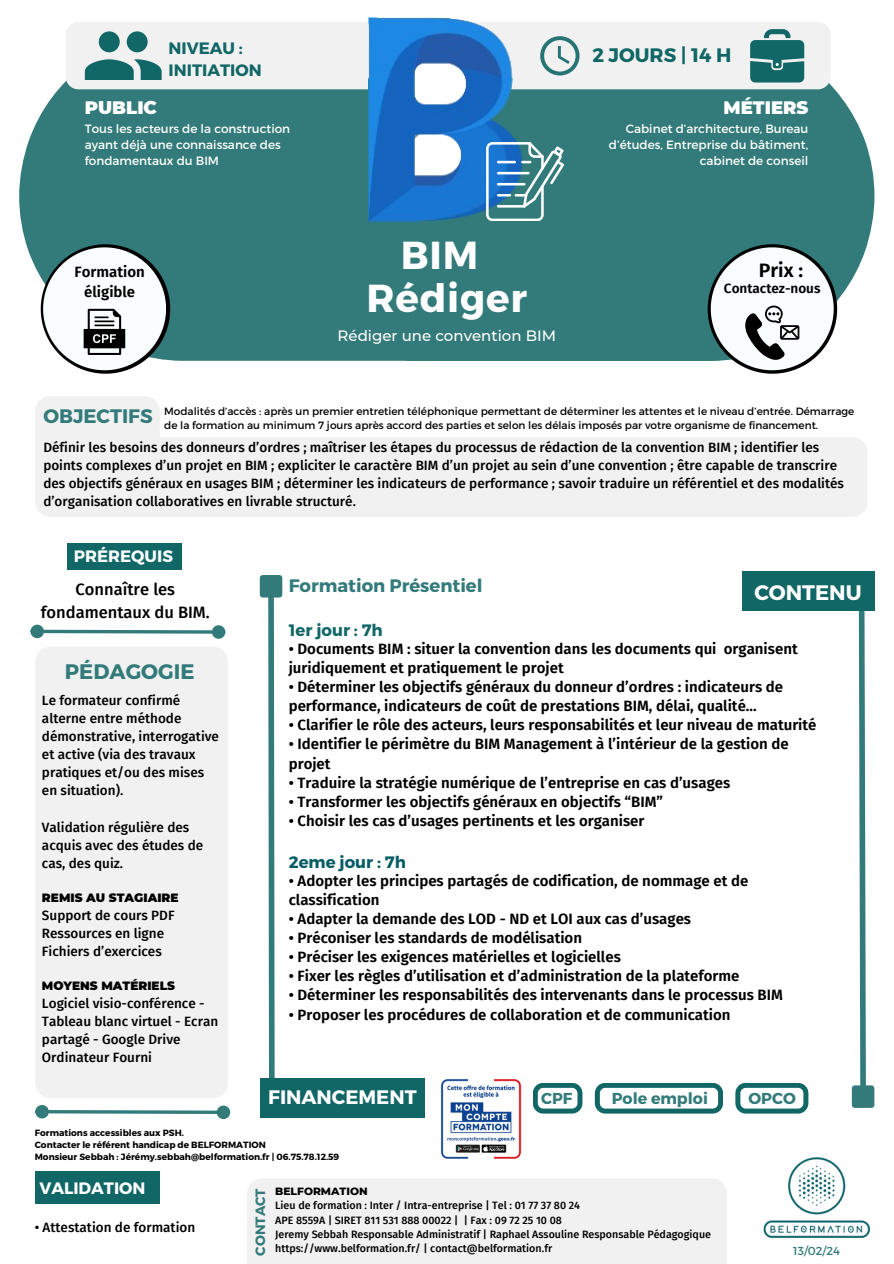
<style>
.page{position:relative;width:894px;height:1264px;background:#fff}
.page>*{position:absolute;margin:0;border:0;box-sizing:border-box;transform-origin:0 0}
.t1{font:700 39px "Montserrat";letter-spacing:.02em;color:#fff}
.t2{font:700 21px "Montserrat";color:#337b7a}
.t3{font:700 21px "Montserrat";color:#fff}
.t4{font:700 19.5px "Montserrat";color:#fff}
.t5{font:700 19.5px "Montserrat";color:#166}
.t6{font:700 19.5px "Montserrat";color:#337b7a}
.t7{font:600 19.5px "Fira Sans";color:#000}
.t8{font:700 18px "Montserrat";color:#337b7a}
.t9{font:900 18px "Montserrat";color:#fff}
.t10{font:500 16.5px/22.5px "Fira Sans";color:#000;text-align:center}
.t11{font:700 16.5px/22.5px "Montserrat";color:#166}
.t12{font:700 16.5px "Montserrat";color:#055d64}
.t13{font:700 16.5px "Montserrat";color:#fff}
.t14{font:700 16.5px "Montserrat";color:#fafdfd}
.t15{font:700 15.9px "Montserrat";color:#337b7a}
.t16{font:600 15px/19.2px "Fira Sans";color:#000}
.t17{font:500 15px "Montserrat";color:#fff}
.t18{font:500 13.5px/18px "Fira Sans";color:#000}
.t19{font:600 13.5px "Fira Sans";color:#000}
.t20{font:700 13.5px "Montserrat";color:#337b7a}
.t21{font:12px/16px "Montserrat";color:#fff}
.t22{font:900 12px "Montserrat";color:#000}
.t23{font:11.55px "Montserrat";color:#337b7a}
.t24{font:500 10.65px/14.2px "Fira Sans";color:#000}
.t25{font:800 10.65px "Montserrat";color:#000}
.t26{font:10.5px/14px "Montserrat";color:#000}
.t27{font:700 9px/12px "Montserrat";color:#000}
</style>
<div class="page">
<svg style="left:265px;top:597px;width:12px;height:480px"></svg>
<div style="left:262px;top:578px;width:17px;height:16px;background:#337b7a"></div>
<div style="left:260px;top:575px;width:22px;height:22px;border:6px solid #337b7a"></div>
<svg style="left:43px;top:628px;width:170px;height:7px"></svg>
<div style="left:32px;top:626px;width:10px;height:10px;background:#337b7a;border-radius:50%"></div>
<div style="left:30px;top:624px;width:14px;height:14px;border:3px solid #337b7a;border-radius:50%"></div>
<div style="left:213px;top:627px;width:10px;height:10px;background:#337b7a;border-radius:50%"></div>
<div style="left:212px;top:625px;width:13px;height:13px;border:3px solid #337b7a;border-radius:50%"></div>
<svg style="left:48px;top:1110px;width:168px;height:5px"></svg>
<div style="left:37px;top:1106px;width:10px;height:10px;background:#337b7a;border-radius:50%"></div>
<div style="left:35px;top:1104px;width:14px;height:14px;border:3px solid #337b7a;border-radius:50%"></div>
<div style="left:218px;top:1107px;width:10px;height:10px;background:#337b7a;border-radius:50%"></div>
<div style="left:216px;top:1105px;width:14px;height:14px;border:3px solid #337b7a;border-radius:50%"></div>
<svg style="left:858px;top:611px;width:8px;height:474px"></svg>
<div style="left:854px;top:1088px;width:17px;height:17px;background:#337b7a"></div>
<div style="left:851px;top:1085px;width:23px;height:22px;border:6px solid #337b7a"></div>
<div style="left:19px;top:80px;width:387px;height:281px;background:#337b7a"></div>
<div style="left:406px;top:80px;width:468px;height:281px;background:#337b7a"></div>
<div style="left:66px;top:22px;width:764px;height:67px;background:#f1f1f1;border-radius:13px"></div>
<svg style="left:41px;top:244px;width:129px;height:130px"></svg>
<svg style="left:85px;top:31px;width:76px;height:49px"></svg>
<svg style="left:750px;top:29px;width:53px;height:53px"></svg>
<div style="left:742px;top:571px;width:132px;height:40px;background:#166"></div>
<div style="left:260px;top:1077px;width:164px;height:40px;background:#166"></div>
<div style="left:35px;top:646px;width:193px;height:451px;background:#f1f1f1;border-radius:15px"></div>
<div style="left:35px;top:396px;width:125px;height:121px;background:#f1f1f1;border-radius:15px"></div>
<div style="left:116px;top:437px;width:751px;height:80px;background:#f1f1f1;border-radius:15px"></div>
<div style="left:67px;top:543px;width:114px;height:27px;background:#166"></div>
<div style="left:35px;top:1171px;width:124px;height:32px;background:#166"></div>
<svg style="left:594px;top:1083px;width:128px;height:30px"></svg>
<svg style="left:533px;top:1083px;width:49px;height:30px"></svg>
<img style="left:440px;top:1079px;width:82px;height:80px">
<img style="left:763px;top:1157px;width:107px;height:81px">
<svg style="left:707px;top:244px;width:129px;height:130px"></svg>
<div style="left:247px;top:1179px;width:479px;height:84px;background:#f1f1f1"></div>
<img style="left:368px;top:18px;width:157px;height:207px">
<svg style="left:735px;top:1083px;width:73px;height:30px"></svg>
<svg style="left:377px;top:29px;width:202px;height:192px"></svg>
<p class="t11" style="left:168px;top:36px;width:95px">NIVEAU :<br>INITIATION</p>
<h3 class="t5" style="left:592px;top:43px;width:140px">2 JOURS | 14 H</h3>
<p class="t9" style="left:85px;top:96px;width:74px">PUBLIC</p>
<p class="t21" style="left:85px;top:120px;width:207px">Tous les acteurs de la construction ayant déjà une connaissance des fondamentaux du BIM</p>
<p class="t9" style="left:723px;top:96px;width:86px">MÉTIERS</p>
<p class="t21" style="left:608px;top:120px;width:201px;text-align:right">Cabinet d’architecture, Bureau d’études, Entreprise du bâtiment, cabinet de conseil</p>
<p class="t16" style="left:74px;top:262px;width:72px;line-height:20.2px;text-align:center">Formation éligible</p>
<h1 class="t1" style="left:400px;top:230px;width:79px">BIM</h1>
<h1 class="t1" style="left:366px;top:272px;width:162px">Rédiger</h1>
<h3 class="t7" style="left:758px;top:258px;width:46px">Prix :</h3>
<p class="t19" style="left:723px;top:281px;width:98px">Contactez-nous</p>
<p class="t17" style="left:337px;top:327px;width:220px">Rédiger une convention BIM</p>
<h3 class="t6" style="left:43px;top:404px;width:111px">OBJECTIFS</h3>
<p class="t26" style="left:164px;top:403px;width:691px">Modalités d’accès : après un premier entretien téléphonique permettant de déterminer les attentes et le niveau d’entrée. Démarrage de la formation au minimum 7 jours après accord des parties et selon les délais imposés par votre organisme de financement.</p>
<p class="t18" style="left:43px;top:439px;width:802px">Définir les besoins des donneurs d’ordres ; maîtriser les étapes du processus de rédaction de la convention BIM ; identifier les points complexes d’un projet en BIM ; expliciter le caractère BIM d’un projet au sein d’une convention ; être capable de transcrire des objectifs généraux en usages BIM ; déterminer les indicateurs de performance ; savoir traduire un référentiel et des modalités d’organisation collaboratives en livrable structuré.</p>
<p class="t14" style="left:74px;top:545px;width:101px">PRÉREQUIS</p>
<p class="t10" style="left:41px;top:578px;width:170px">Connaître les fondamentaux du BIM.</p>
<h2 class="t2" style="left:65px;top:658px;width:131px">PÉDAGOGIE</h2>
<p class="t18" style="left:42px;top:692px;width:178px">Le formateur confirmé alterne entre méthode démonstrative, interrogative et active (via des travaux pratiques et/ou des mises en situation).</p>
<p class="t18" style="left:42px;top:818px;width:163px">Validation régulière des acquis avec des études de cas, des quiz.</p>
<p class="t22" style="left:42px;top:889px;width:138px">REMIS AU STAGIAIRE</p>
<p class="t18" style="left:42px;top:906px;width:134px">Support de cours PDF<br>Ressources en ligne<br>Fichiers d’exercices</p>
<p class="t22" style="left:42px;top:977px;width:134px">MOYENS MATÉRIELS</p>
<p class="t18" style="left:42px;top:994px;width:178px">Logiciel visio-conférence -<br>Tableau blanc virtuel - Ecran partagé - Google Drive<br>Ordinateur Fourni</p>
<p class="t8" style="left:289px;top:574px;width:195px">Formation Présentiel</p>
<h2 class="t3" style="left:754px;top:578px;width:109px">CONTENU</h2>
<p class="t11" style="left:289px;top:618px;width:95px">1er jour : 7h</p>
<p class="t16" style="left:289px;top:639px;width:510px">• Documents BIM : situer la convention dans les documents qui organisent juridiquement et pratiquement le projet</p>
<p class="t16" style="left:289px;top:677px;width:495px">• Déterminer les objectifs généraux du donneur d’ordres : indicateurs de performance, indicateurs de coût de prestations BIM, délai, qualité...</p>
<p class="t16" style="left:289px;top:715px;width:529px">• Clarifier le rôle des acteurs, leurs responsabilités et leur niveau de maturité</p>
<p class="t16" style="left:289px;top:734px;width:501px">• Identifier le périmètre du BIM Management à l’intérieur de la gestion de projet</p>
<p class="t16" style="left:289px;top:773px;width:443px">• Traduire la stratégie numérique de l’entreprise en cas d’usages</p>
<p class="t16" style="left:289px;top:792px;width:376px">• Transformer les objectifs généraux en objectifs “BIM”</p>
<p class="t16" style="left:289px;top:811px;width:357px">• Choisir les cas d’usages pertinents et les organiser</p>
<p class="t12" style="left:289px;top:851px;width:118px">2eme jour : 7h</p>
<p class="t16" style="left:289px;top:871px;width:461px">• Adopter les principes partagés de codification, de nommage et de classification</p>
<p class="t16" style="left:289px;top:909px;width:404px">• Adapter la demande des LOD - ND et LOI aux cas d’usages</p>
<p class="t16" style="left:289px;top:928px;width:295px">• Préconiser les standards de modélisation</p>
<p class="t16" style="left:289px;top:947px;width:333px">• Préciser les exigences matérielles et logicielles</p>
<p class="t16" style="left:289px;top:966px;width:452px">• Fixer les règles d’utilisation et d’administration de la plateforme</p>
<p class="t16" style="left:289px;top:985px;width:495px">• Déterminer les responsabilités des intervenants dans le processus BIM</p>
<p class="t16" style="left:289px;top:1004px;width:443px">• Proposer les procédures de collaboration et de communication</p>
<h3 class="t4" style="left:268px;top:1084px;width:150px">FINANCEMENT</h3>
<p class="t15" style="left:541px;top:1088px;width:33px">CPF</p>
<p class="t15" style="left:611px;top:1088px;width:97px">Pole emploi</p>
<p class="t15" style="left:748px;top:1088px;width:49px">OPCO</p>
<p class="t27" style="left:35px;top:1126px;width:306px">Formations accessibles aux PSH.<br>Contacter le référent handicap de BELFORMATION<br>Monsieur Sebbah : Jérémy.sebbah@belformation.fr | 06.75.78.12.59</p>
<p class="t13" style="left:39px;top:1177px;width:108px">VALIDATION</p>
<p class="t18" style="left:35px;top:1218px;width:162px">• Attestation de formation</p>
<p class="t20" style="left:251px;top:1255px;width:69px;rotate:-90deg">CONTACT</p>
<p class="t25" style="left:275px;top:1184px;width:94px">BELFORMATION</p>
<p class="t24" style="left:275px;top:1198px;width:437px">Lieu de formation : Inter / Intra-entreprise | Tel : 01 77 37 80 24<br>APE 8559A | SIRET 811 531 888 00022 | | Fax : 09 72 25 10 08<br>Jeremy Sebbah Responsable Administratif | Raphael Assouline Responsable Pédagogique https://www.belformation.fr/ | contact@belformation.fr</p>
<p class="t23" style="left:793px;top:1243px;width:48px">13/02/24</p>
</div>
